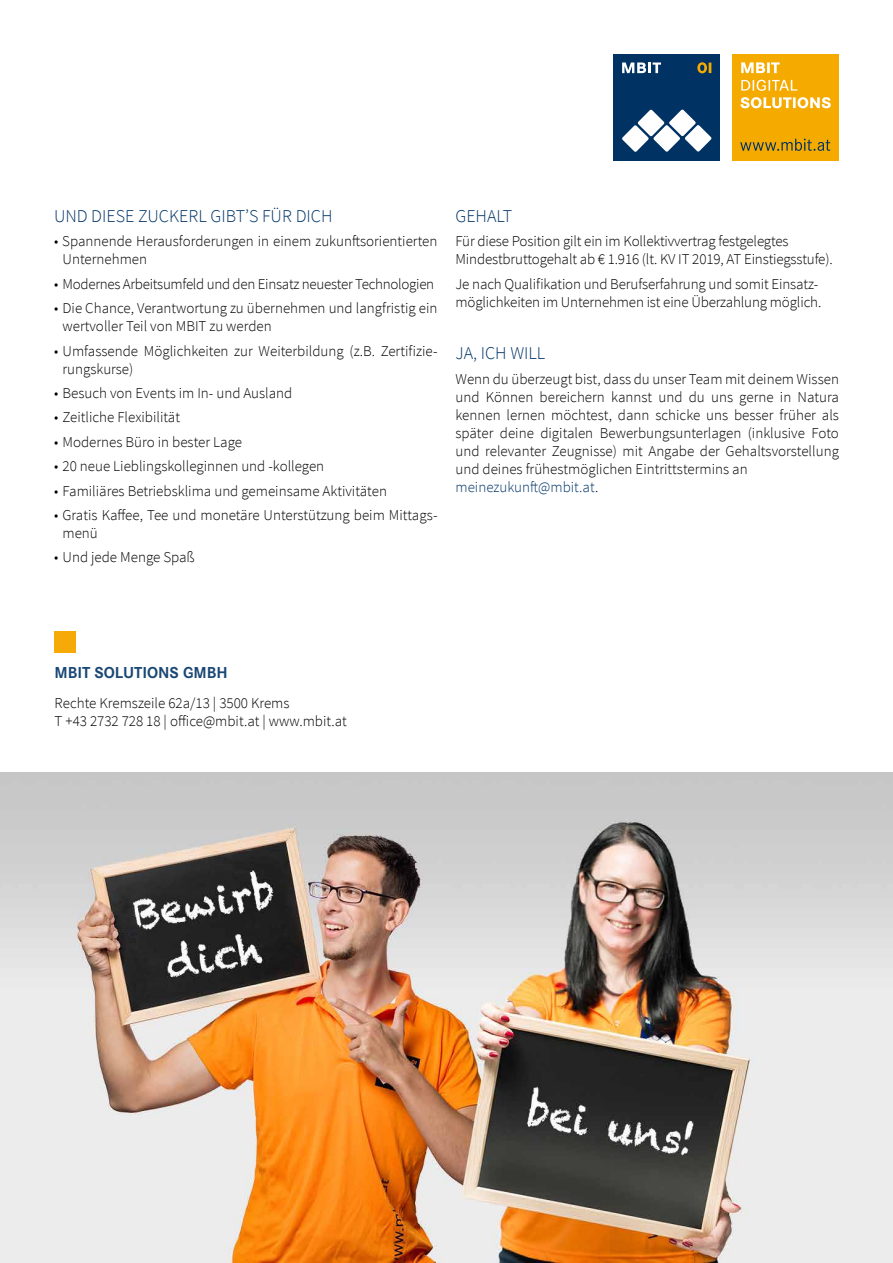
<style>
.page{position:relative;width:893px;height:1263px;background:#fff}
.page>*{position:absolute;margin:0;border:0;box-sizing:border-box;transform-origin:0 0}
.t1{font:300 18px "Source Sans Pro";color:#003466}
.t2{font:700 16.5px "Corporate S";color:#1a4875}
.t3{font:300 15px/18px "Source Sans Pro";color:#000}
.t4{font:300 15px "Source Sans Pro";letter-spacing:-.02em;color:#000}
.s1{color:#003466}
</style>
<div class="page">
<img style="left:0;top:772px;width:893px;height:491px">
<div style="left:54px;top:631px;width:21px;height:22px;background:#f6aa07"></div>
<div style="left:614px;top:54px;width:106px;height:106px;background:#003264"></div>
<svg style="left:697px;top:62px;width:14px;height:11px"></svg>
<svg style="left:622px;top:63px;width:39px;height:10px"></svg>
<svg style="left:622px;top:109px;width:90px;height:43px"></svg>
<div style="left:733px;top:54px;width:106px;height:106px;background:#f5aa00"></div>
<svg style="left:740px;top:139px;width:90px;height:12px"></svg>
<svg style="left:740px;top:97px;width:91px;height:11px"></svg>
<svg style="left:741px;top:80px;width:56px;height:11px"></svg>
<svg style="left:741px;top:62px;width:39px;height:11px"></svg>
<p class="t1" style="left:54px;top:205px;width:280px">UND DIESE ZUCKERL GIBT’S FÜR DICH</p>
<p class="t3" style="left:63px;top:233px;width:376px;text-indent:-9px">• Spannende Herausforderungen in einem zukunftsorientierten<br>Unternehmen</p>
<p class="t4" style="left:54px;top:275px;width:382px">• Modernes Arbeitsumfeld und den Einsatz neuester Technologien</p>
<p class="t3" style="left:63px;top:299px;width:376px;text-indent:-9px">• Die Chance, Verantwortung zu übernehmen und langfristig ein wertvoller Teil von MBIT zu werden</p>
<p class="t3" style="left:63px;top:342px;width:376px;text-indent:-9px">• Umfassende Möglichkeiten zur Weiterbildung (z.B. Zertifizie&shy;rungskurse)</p>
<p class="t3" style="left:54px;top:384px;width:240px">• Besuch von Events im In- und Ausland</p>
<p class="t3" style="left:54px;top:408px;width:128px">• Zeitliche Flexibilität</p>
<p class="t3" style="left:54px;top:433px;width:190px">• Modernes Büro in bester Lage</p>
<p class="t3" style="left:54px;top:457px;width:272px">• 20 neue Lieblingskolleginnen und -kollegen</p>
<p class="t3" style="left:54px;top:482px;width:334px">• Familiäres Betriebsklima und gemeinsame Aktivitäten</p>
<p class="t3" style="left:63px;top:506px;width:376px;text-indent:-9px">• Gratis Kaffee, Tee und monetäre Unterstützung beim Mittags&shy;menü</p>
<p class="t3" style="left:54px;top:548px;width:142px">• Und jede Menge Spaß</p>
<p class="t1" style="left:455px;top:205px;width:58px">GEHALT</p>
<p class="t3" style="left:455px;top:233px;width:379px">Für diese Position gilt ein im Kollektivvertrag festgelegtes<br>Mindestbruttogehalt ab € 1.916 (lt. KV IT 2019, AT Einstiegsstufe).</p>
<p class="t3" style="left:455px;top:275px;width:367px">Je nach Qualifikation und Berufserfahrung und somit Einsatz&shy;möglichkeiten im Unternehmen ist eine Überzahlung möglich.</p>
<p class="t1" style="left:455px;top:342px;width:91px">JA, ICH WILL</p>
<p class="t3" style="left:455px;top:370px;width:385px">Wenn du überzeugt bist, dass du unser Team mit deinem Wissen und Können bereichern kannst und du uns gerne in Natura kennen lernen möchtest, dann schicke uns besser früher als später deine digitalen Bewerbungsunterlagen (inklusive Foto und relevanter Zeugnisse) mit Angabe der Gehaltsvorstellung und deines frühestmöglichen Eintrittstermins an <span class="s1">meinezukunft@mbit.at</span>.</p>
<p class="t2" style="left:55px;top:663px;width:175px">MBIT SOLUTIONS GMBH</p>
<p class="t3" style="left:55px;top:694px;width:294px">Rechte Kremszeile 62a/13 | 3500 Krems<br>T +43 2732 728 18 | office@mbit.at | www.mbit.at</p>
</div>
